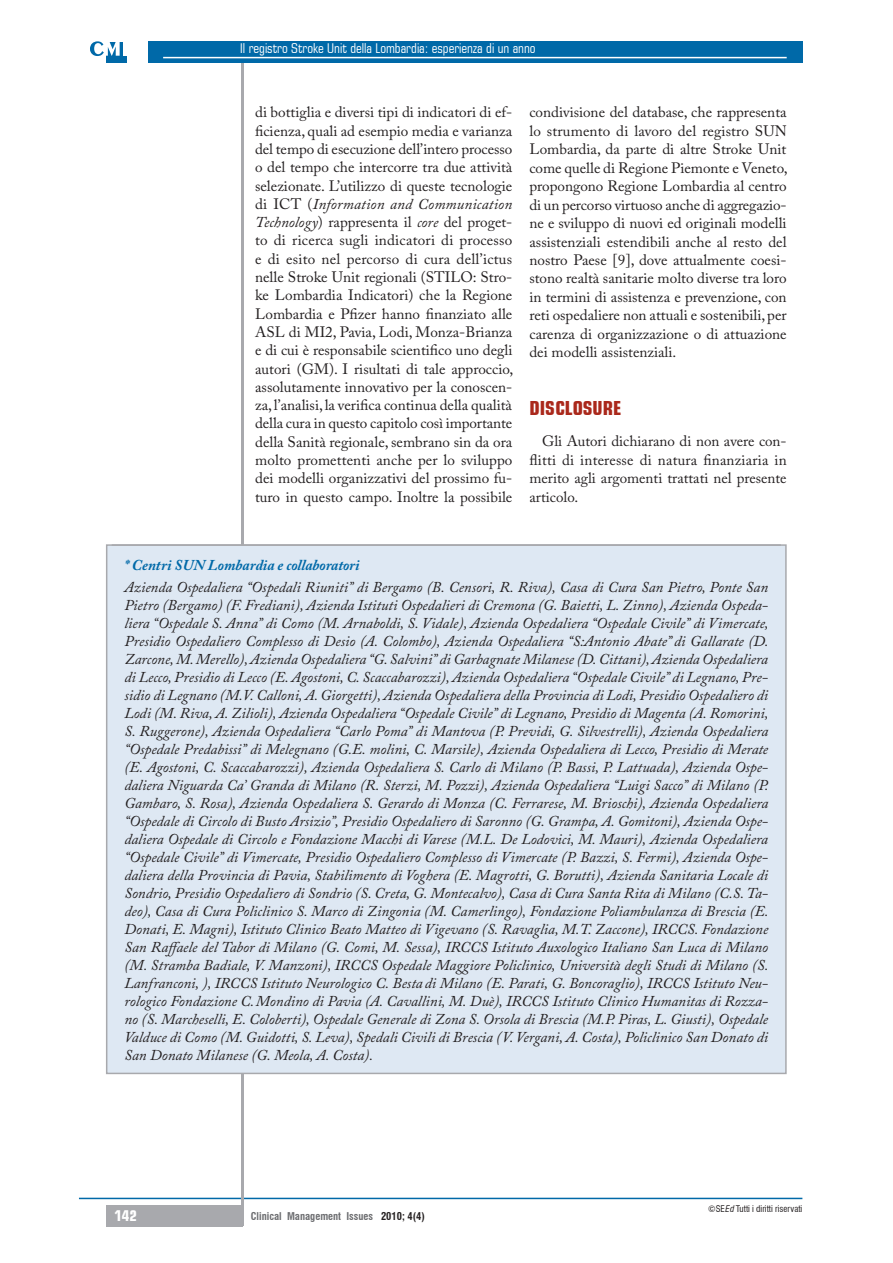
<style>
.page{position:relative;width:893px;height:1263px;background:#fff}
.page>*{position:absolute;margin:0;border:0;box-sizing:border-box;transform-origin:0 0}
.t1{font:700 condensed 19.5px "Square 721 BT";color:#aa281b}
.t2{font:italic 15px/18px "Adobe Caslon Pro";color:#231f20;text-align:justify}
.t3{font:15px/18.3px "Adobe Caslon Pro";color:#231f20;text-align:justify}
.t4{font:italic 700 15px "Adobe Caslon Pro";color:#0069a8}
.t5{font:700 condensed 15px "Square 721 BT";color:#fff}
.t6{font:condensed 13.5px "Square 721 BT";color:#fff}
.t7{font:700 condensed 10.5px "Swiss 721 BT";color:#6c6d70}
.t8{font:condensed 9px "Swiss 721 BT";color:#231f20}
.s1{font-style:italic}
.s2{color:#231f20}
</style>
<div class="page">
<hr style="left:79px;top:1198px;width:723px;height:1px;background:#0069a8">
<hr style="left:241px;top:48px;width:3px;height:1178px;background:#a8a9ad">
<div style="left:106px;top:42px;width:21px;height:21px;background:#0069a8"></div>
<svg style="left:90px;top:41px;width:30px;height:15px"></svg>
<hr style="left:123px;top:42px;width:4px;height:14px;background:#fff">
<div style="left:148px;top:41px;width:654px;height:22px;background:#0069a8"></div>
<hr style="left:163px;top:57px;width:624px;height:1px;background:#fff">
<div style="left:106px;top:1205px;width:136px;height:21px;background:#a8a9ad"></div>
<div style="left:107px;top:545px;width:679px;height:528px;background:#dee8f3"></div>
<div style="left:106px;top:544px;width:681px;height:530px;border:2px solid #a8a9ad"></div>
<p class="t6" style="left:240px;top:40px;width:297px">Il registro Stroke Unit della Lombardia: esperienza di un anno</p>
<p class="t3" style="left:255px;top:103px;width:260px">di bottiglia e diversi tipi di indicatori di ef&shy;ficienza, quali ad esempio media e varianza del tempo di esecuzione dell’intero processo o del tempo che intercorre tra due attività selezionate. L’utilizzo di queste tecnologie di ICT (<span class="s1">Information and Communication Technology</span>) rappresenta il <span class="s1">core</span> del proget&shy;to di ricerca sugli indicatori di processo e di esito nel percorso di cura dell’ictus nelle Stroke Unit regionali (STILO: Stro&shy;ke Lombardia Indicatori) che la Regione Lombardia e Pfizer hanno finanziato alle ASL di MI2, Pavia, Lodi, Monza-Brianza e di cui è responsabile scientifico uno degli autori (GM). I risultati di tale approccio, assolutamente innovativo per la conoscen&shy;za, l’analisi, la verifica continua della qualità della cura in questo capitolo così importante della Sanità regionale, sembrano sin da ora molto promettenti anche per lo sviluppo dei modelli organizzativi del prossimo fu&shy;turo in questo campo. Inoltre la possibile</p>
<p class="t3" style="left:529px;top:103px;width:260px">condivisione del database, che rappresenta lo strumento di lavoro del registro SUN Lombardia, da parte di altre Stroke Unit come quelle di Regione Piemonte e Veneto, propongono Regione Lombardia al centro di un percorso virtuoso anche di aggregazio&shy;ne e sviluppo di nuovi ed originali modelli assistenziali estendibili anche al resto del nostro Paese [9], dove attualmente coesi&shy;stono realtà sanitarie molto diverse tra loro in termini di assistenza e prevenzione, con reti ospedaliere non attuali e sostenibili, per carenza di organizzazione o di attuazione dei modelli assistenziali.</p>
<h1 class="t1" style="left:529px;top:396px;width:10px">DISCL</h1>
<h1 class="t1" style="left:573px;top:396px;width:50px">OSURE</h1>
<p class="t3" style="left:529px;top:432px;width:259px;text-indent:13px">Gli Autori dichiarano di non avere con&shy;flitti di interesse di natura finanziaria in merito agli argomenti trattati nel presente articolo.</p>
<p class="t4" style="left:124px;top:556px;width:237px">* Centri SUN Lombardia e collaboratori</p>
<p class="t2" style="left:124px;top:578px;width:646px">Azienda Ospedaliera “Ospedali Riuniti” di Bergamo (B. Censori, R. Riva), Casa di Cura San Pietro, Ponte San Pietro (Bergamo) (F. Frediani), Azienda Istituti Ospedalieri di Cremona (G. Baietti, L. Zinno), Azienda Ospeda&shy;liera “Ospedale S. Anna” di Como (M. Arnaboldi, S. Vidale), Azienda Ospedaliera “Ospedale Civile” di Vimercate, Presidio Ospedaliero Complesso di Desio (A. Colombo), Azienda Ospedaliera “S:Antonio Abate” di Gallarate (D.<br>Zarcone, M. Merello), Azienda Ospedaliera “G. Salvini” di Garbagnate Milanese (D. Cittani), Azienda Ospedaliera di Lecco, Presidio di Lecco (E. Agostoni, C. Scaccabarozzi), Azienda Ospedaliera “Ospedale Civile” di Legnano, Pre&shy;sidio di Legnano (M.V. Calloni, A. Giorgetti), Azienda Ospedaliera della Provincia di Lodi, Presidio Ospedaliero di Lodi (M. Riva, A. Zilioli), Azienda Ospedaliera “Ospedale Civile” di Legnano, Presidio di Magenta (A. Romorini, S. Ruggerone), Azienda Ospedaliera “Carlo Poma” di Mantova (P. Previdi, G. Silvestrelli), Azienda Ospedaliera “Ospedale Predabissi” di Melegnano (G.E. molini, C. Marsile), Azienda Ospedaliera di Lecco, Presidio di Merate (E. Agostoni, C. Scaccabarozzi), Azienda Ospedaliera S. Carlo di Milano (P. Bassi, P. Lattuada), Azienda Ospe&shy;daliera Niguarda Ca’ Granda di Milano (R. Sterzi, M. Pozzi), Azienda Ospedaliera “Luigi Sacco” di Milano (P.<br>Gambaro, S. Rosa), Azienda Ospedaliera S. Gerardo di Monza (C. Ferrarese, M. Brioschi), Azienda Ospedaliera “Ospedale di Circolo di Busto Arsizio”, Presidio Ospedaliero di Saronno (G. Grampa, A. Gomitoni), Azienda Ospe&shy;daliera Ospedale di Circolo e Fondazione Macchi di Varese (M.L. De Lodovici, M. Mauri), Azienda Ospedaliera “Ospedale Civile” di Vimercate, Presidio Ospedaliero Complesso di Vimercate (P. Bazzi, S. Fermi), Azienda Ospe&shy;daliera della Provincia di Pavia, Stabilimento di Voghera (E. Magrotti, G. Borutti), Azienda Sanitaria Locale di Sondrio, Presidio Ospedaliero di Sondrio (S. Creta, G. Montecalvo), Casa di Cura Santa Rita di Milano (C.S. Ta&shy;deo), Casa di Cura Policlinico S. Marco di Zingonia (M. Camerlingo), Fondazione Poliambulanza di Brescia (E.<br>Donati, E. Magni), Istituto Clinico Beato Matteo di Vigevano (S. Ravaglia, M.T. Zaccone), IRCCS. Fondazione San Raffaele del Tabor di Milano (G. Comi, M. Sessa), IRCCS Istituto Auxologico Italiano San Luca di Milano (M. Stramba Badiale, V. Manzoni), IRCCS Ospedale Maggiore Policlinico, Università degli Studi di Milano (S.<br>Lanfranconi, ), IRCCS Istituto Neurologico C. Besta di Milano (E. Parati, G. Boncoraglio), IRCCS Istituto Neu&shy;rologico Fondazione C.Mondino di Pavia (A. Cavallini, M. Duè), IRCCS Istituto Clinico Humanitas di Rozza&shy;no (S. Marcheselli, E. Coloberti), Ospedale Generale di Zona S. Orsola di Brescia (M.P. Piras, L. Giusti), Ospedale Valduce di Como (M. Guidotti, S. Leva), Spedali Civili di Brescia (V. Vergani, A. Costa), Policlinico San Donato di San Donato Milanese (G. Meola, A. Costa).</p>
<p class="t5" style="left:114px;top:1207px;width:24px">142</p>
<p class="t7" style="left:251px;top:1209px;width:176px">Clinical Management Issues <span class="s2">2010; 4(4)</span></p>
<p class="t8" style="left:708px;top:1203px;width:96px">©SE<span class="s1">Ed</span> Tutti i diritti riservati</p>
</div>
